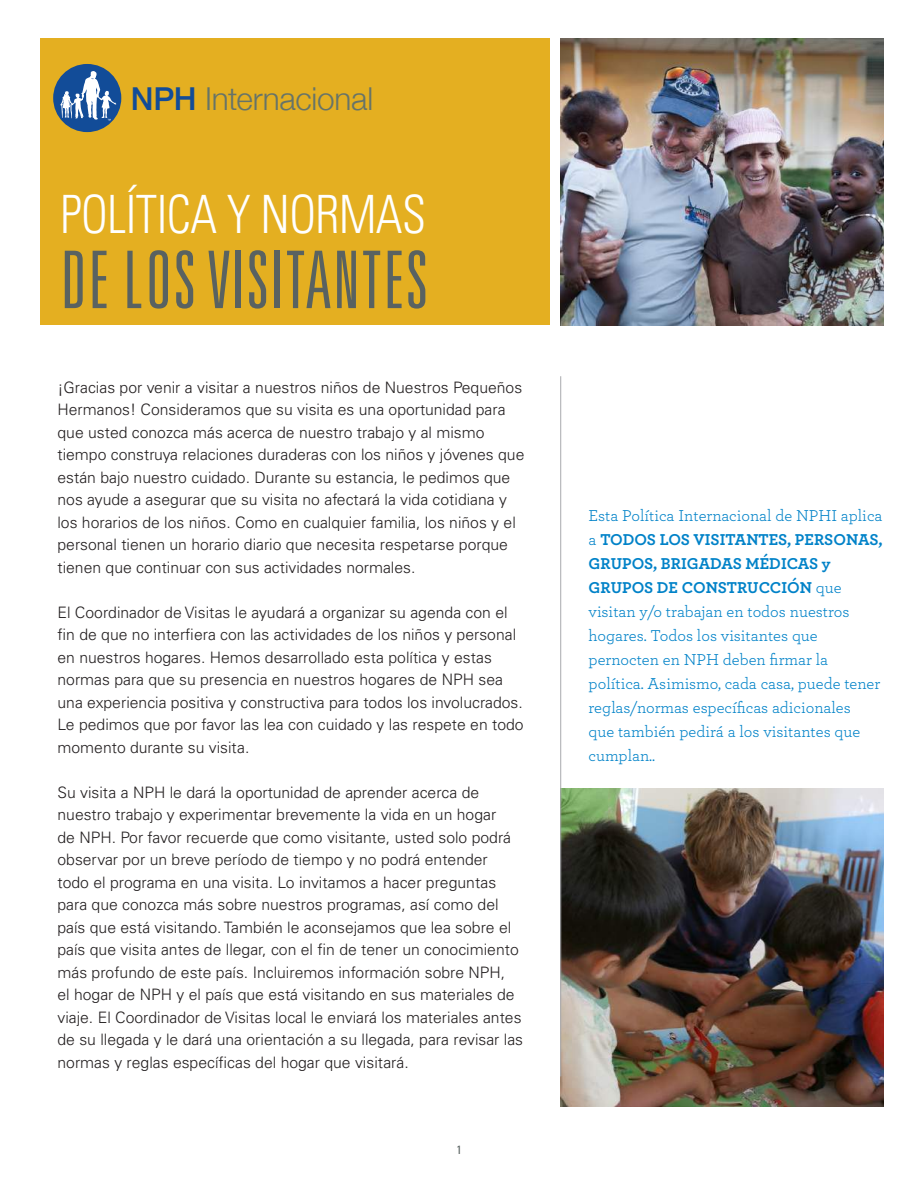
<style>
.page{position:relative;width:918px;height:1188px;background:#fff}
.page>*{position:absolute;margin:0;border:0;box-sizing:border-box;transform-origin:0 0}
.t1{font:300 ultra-condensed 79.5px "Univers";letter-spacing:.02em;color:#596261}
.t2{font:300 condensed 52.8px "Univers";letter-spacing:-.01em;color:#fff;scale:.91 1}
.t3{font:300 31.65px "Helvetica Neue";letter-spacing:-.01em;color:rgb(18 76 152/.6)}
.t4{font:16.5px/24px "Archer";color:#0082c8}
.t5{font:300 15.75px/22.5px "Univers";color:#231f20}
.t6{font:condensed 12px "Univers";color:#596261}
.s1{font-weight:500;color:#124c98}
.s2{font-weight:700}
</style>
<div class="page">
<img style="left:561px;top:788px;width:322px;height:319px">
<hr style="left:560px;top:376px;width:1px;height:700px;background:#a8a9ad">
<div style="left:40px;top:39px;width:510px;height:286px;background:#e4af21"></div>
<img style="left:560px;top:39px;width:324px;height:286px">
<div style="left:53px;top:64px;width:68px;height:68px;background:#124c98;border-radius:50%"></div>
<svg style="left:60px;top:71px;width:56px;height:50px"></svg>
<h3 class="t3" style="left:131px;top:73px;width:244px"><span class="s1">NPH</span> Internacional</h3>
<h2 class="t2" style="left:60px;top:183px;width:403px">POLÍTICA Y NORMAS</h2>
<h1 class="t1" style="left:60px;top:239px;width:369px">DE LOS VISITANTES</h1>
<p class="t5" style="left:57px;top:376px;width:468px">¡Gracias por venir a visitar a nuestros niños de Nuestros Pequeños Hermanos! Consideramos que su visita es una oportunidad para que usted conozca más acerca de nuestro trabajo y al mismo tiempo construya relaciones duraderas con los niños y jóvenes que están bajo nuestro cuidado. Durante su estancia, le pedimos que nos ayude a asegurar que su visita no afectará la vida cotidiana y los horarios de los niños. Como en cualquier familia, los niños y el personal tienen un horario diario que necesita respetarse porque tienen que continuar con sus actividades normales.</p>
<p class="t5" style="left:57px;top:601px;width:468px">El Coordinador de Visitas le ayudará a organizar su agenda con el fin de que no interfiera con las actividades de los niños y personal en nuestros hogares. Hemos desarrollado esta política y estas normas para que su presencia en nuestros hogares de NPH sea una experiencia positiva y constructiva para todos los involucrados.<br>Le pedimos que por favor las lea con cuidado y las respete en todo momento durante su visita.</p>
<p class="t5" style="left:57px;top:781px;width:467px">Su visita a NPH le dará la oportunidad de aprender acerca de nuestro trabajo y experimentar brevemente la vida en un hogar<br>de NPH. Por favor recuerde que como visitante, usted solo podrá observar por un breve período de tiempo y no podrá entender todo el programa en una visita. Lo invitamos a hacer preguntas para que conozca más sobre nuestros programas, así como del país que está visitando. También le aconsejamos que lea sobre el país que visita antes de llegar, con el fin de tener un conocimiento más profundo de este país. Incluiremos información sobre NPH,<br>el hogar de NPH y el país que está visitando en sus materiales de viaje. El Coordinador de Visitas local le enviará los materiales antes de su llegada y le dará una orientación a su llegada, para revisar las normas y reglas específicas del hogar que visitará.</p>
<p class="t6" style="left:456px;top:1143px;width:7px">1</p>
<p class="t4" style="left:589px;top:503px;width:296px">Esta Política Internacional de NPHI aplica a <span class="s2">TODOS LOS VISITANTES, PERSONAS, GRUPOS, BRIGADAS MÉDICAS y GRUPOS DE CONSTRUCCIÓN</span> que visitan y/o trabajan en todos nuestros hogares. Todos los visitantes que pernocten en NPH deben firmar la política. Asimismo, cada casa, puede tener reglas/normas específicas adicionales<br>que también pedirá a los visitantes que cumplan..</p>
</div>
